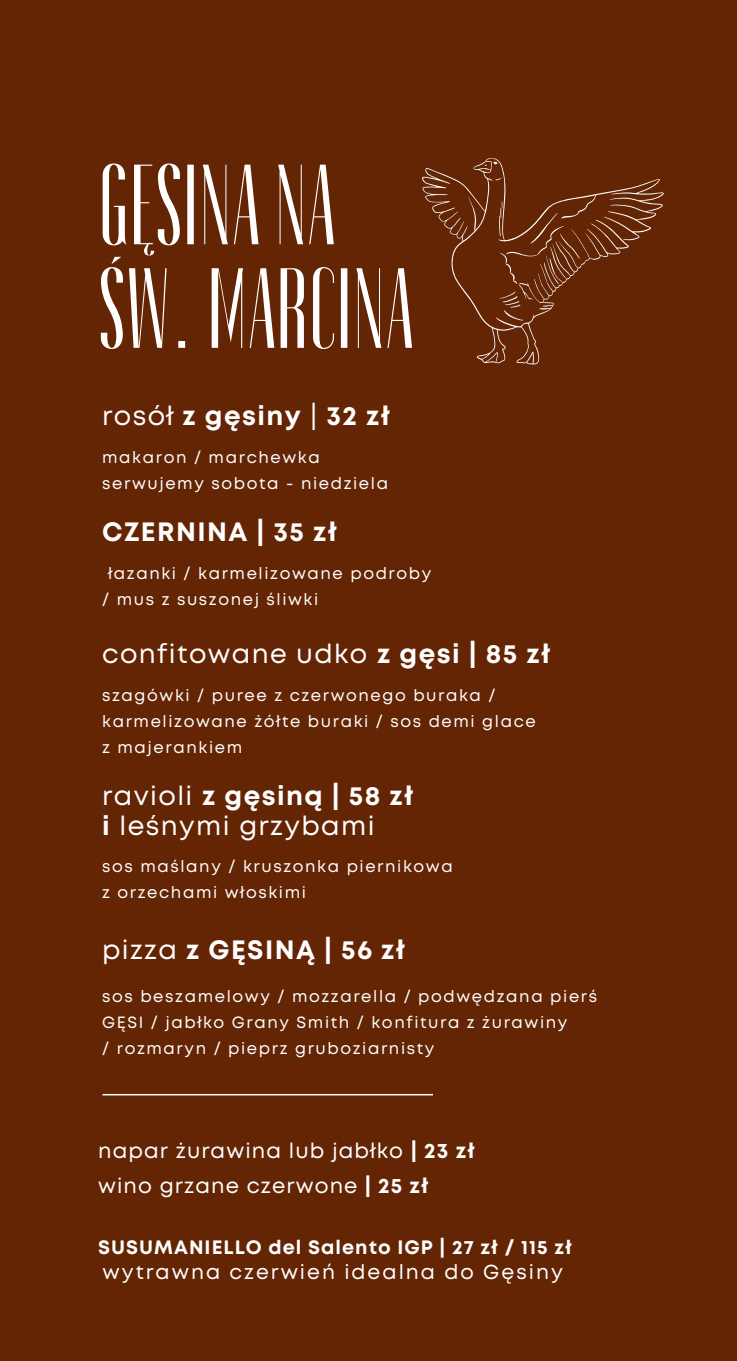
<style>
.page{position:relative;width:737px;height:1361px;background:#fff}
.page>*{position:absolute;margin:0;border:0;box-sizing:border-box;transform-origin:0 0}
.t1{font:116.4px/103.6px "Devasia";color:#fff}
.t2{font:26.4px/30.4px "Mont";letter-spacing:.055em;color:#fff}
.t3{font:700 26.4px "Mont";letter-spacing:.055em;color:#fff}
.t4{font:21px "Mont";letter-spacing:.055em;color:#fff}
.t5{font:20.2px "Mont";letter-spacing:.1em;color:#fff}
.t6{font:700 19.4px "Mont";letter-spacing:.055em;color:#fff}
.t7{font:16.4px/25.8px "Mont";letter-spacing:.1em;color:#fff}
.s1{font-weight:400}
.s2{font-weight:700}
</style>
<div class="page">
<div style="left:0;top:0;width:736px;height:1360px;background:#642505"></div>
<hr style="left:102px;top:1094px;width:331px;height:1px;background:#fff">
<svg style="left:422px;top:158px;width:241px;height:206px"></svg>
<svg style="left:493px;top:161px;width:4px;height:4px"></svg>
<svg style="left:495px;top:177px;width:6px;height:4px"></svg>
<svg style="left:499px;top:201px;width:80px;height:119px"></svg>
<h1 class="t1" style="left:98px;top:158px;width:317px">GĘSINANA<br>ŚW.MARCINA</h1>
<p class="t3" style="left:102px;top:405px;width:289px"><span class="s1">rosół</span> z gęsiny <span class="s1">|</span> 32 zł</p>
<h3 class="t7" style="left:102px;top:446px;width:219px">makaron / marchewka</h3>
<p class="t7" style="left:102px;top:471px;width:287px">serwujemy sobota - niedziela</p>
<p class="t3" style="left:102px;top:521px;width:237px">CZERNINA | 35 zł</p>
<h2 class="t7" style="left:108px;top:562px;width:325px">łazanki / karmelizowane podroby</h2>
<p class="t7" style="left:102px;top:587px;width:217px">/ mus z suszonej śliwki</p>
<p class="t2" style="left:102px;top:640px;width:450px">confitowane udko <span class="s2">z gęsi | 85 zł</span></p>
<h3 class="t7" style="left:102px;top:684px;width:435px">szagówki / puree z czerwonego buraka / karmelizowane żółte buraki / sos demi glace</h3>
<p class="t7" style="left:102px;top:735px;width:142px">z majerankiem</p>
<p class="t2" style="left:102px;top:782px;width:313px">ravioli <span class="s2">z gęsiną | 58 zł i</span> leśnymi grzybami</p>
<h3 class="t7" style="left:102px;top:855px;width:352px">sos maślany / kruszonka piernikowa</h3>
<p class="t7" style="left:102px;top:880px;width:205px">z orzechami włoskimi</p>
<h5 class="t3" style="left:102px;top:939px;width:305px"><span class="s1">pizza</span> z GĘSINĄ | 56 zł</h5>
<h5 class="t7" style="left:102px;top:984px;width:496px">sos beszamelowy / mozzarella / podwędzana pierś<br>GĘSI / jabłko Grany Smith / konfitura z żurawiny</h5>
<h4 class="t7" style="left:102px;top:1036px;width:334px">/ rozmaryn / pieprz gruboziarnisty</h4>
<p class="t4" style="left:98px;top:1142px;width:378px">napar żurawina lub jabłko <span class="s2">| 23 zł</span></p>
<h3 class="t4" style="left:98px;top:1177px;width:332px">wino grzane czerwone <span class="s2">| 25 zł</span></h3>
<p class="t6" style="left:98px;top:1239px;width:475px">SUSUMANIELLO del Salento IGP | 27 zł / 115 zł</p>
<p class="t5" style="left:102px;top:1264px;width:462px">wytrawna czerwień idealna do Gęsiny</p>
</div>
